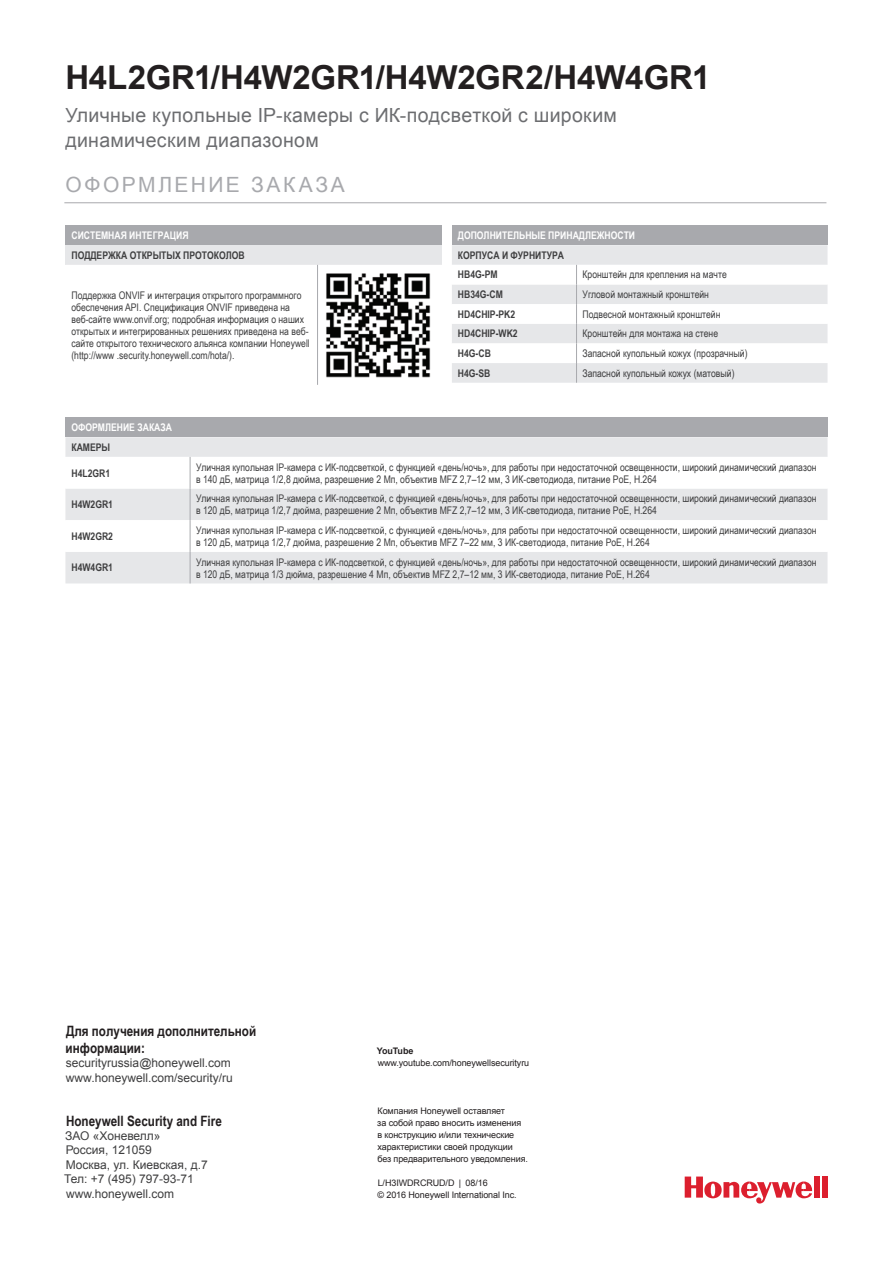
<style>
.page{position:relative;width:893px;height:1263px;background:#fff}
.page>*{position:absolute;margin:0;border:0;box-sizing:border-box;transform-origin:0 0}
.t1{font:700 33px "Arial";letter-spacing:-.01em;color:#231f20}
.t2{font:21px "Arial";letter-spacing:.12em;color:#a8a9ad}
.t3{font:19.5px/25.5px "Arial";letter-spacing:.015em;color:#6c6d70}
.t4{font:700 14.25px/17.1px "Arial Narrow";color:#231f20}
.t5{font:12px/14.4px "Arial";color:#3e3e3f}
.t6{font:10.5px/12px "Arial Narrow";color:#3e3e3f}
.t7{font:700 10.5px/19.6px "Arial Narrow";color:#3e3e3f}
.t8{font:700 10.5px "Arial Narrow";color:#fff}
.t9{font:9px/12px "Arial";letter-spacing:-.01em;color:#231f20}
.t10{font:700 9px "Arial";letter-spacing:-.01em;color:#231f20}
</style>
<div class="page">
<hr style="left:64px;top:202px;width:762px;height:1px;background:#a8a9ad">
<div style="left:452px;top:226px;width:375px;height:19px;background:#a8a9ad"></div>
<div style="left:452px;top:245px;width:375px;height:20px;background:#e6e7e9"></div>
<svg style="left:452px;top:265px;width:375px;height:118px"></svg>
<div style="left:65px;top:418px;width:762px;height:19px;background:#a8a9ad"></div>
<div style="left:65px;top:437px;width:762px;height:146px;background:#e6e7e9"></div>
<svg style="left:65px;top:457px;width:762px;height:95px"></svg>
<hr style="left:190px;top:457px;width:1px;height:31px;background:#a8a9ad">
<hr style="left:190px;top:488px;width:1px;height:32px;background:#a8a9ad">
<hr style="left:190px;top:520px;width:1px;height:32px;background:#a8a9ad">
<hr style="left:190px;top:552px;width:1px;height:31px;background:#a8a9ad">
<div style="left:65px;top:226px;width:377px;height:19px;background:#a8a9ad"></div>
<div style="left:65px;top:245px;width:377px;height:20px;background:#e6e7e9"></div>
<hr style="left:317px;top:265px;width:1px;height:120px;background:#a8a9ad">
<img style="left:326px;top:273px;width:105px;height:105px">
<div style="left:813px;top:1176px;width:6px;height:21px;background:#dc1f2e"></div>
<div style="left:822px;top:1176px;width:5px;height:21px;background:#dc1f2e"></div>
<svg style="left:685px;top:1176px;width:127px;height:27px"></svg>
<h1 class="t1" style="left:65px;top:56px;width:646px">H4L2GR1/H4W2GR1/H4W2GR2/H4W4GR1</h1>
<h3 class="t3" style="left:65px;top:102px;width:553px">Уличные купольные IP-камеры с ИК-подсветкой с широким динамическим диапазоном</h3>
<h2 class="t2" style="left:65px;top:171px;width:281px">ОФОРМЛЕНИЕ ЗАКАЗА</h2>
<p class="t8" style="left:458px;top:228px;width:179px">ДОПОЛНИТЕЛЬНЫЕ ПРИНАДЛЕЖНОСТИ</p>
<p class="t7" style="left:458px;top:245px;width:108px">КОРПУСА И ФУРНИТУРА<br>HB4G-PM</p>
<p class="t8" style="left:71px;top:228px;width:119px">СИСТЕМНАЯ ИНТЕГРАЦИЯ</p>
<p class="t7" style="left:71px;top:245px;width:175px">ПОДДЕРЖКА ОТКРЫТЫХ ПРОТОКОЛОВ</p>
<p class="t6" style="left:71px;top:289px;width:240px">Поддержка ONVIF и интеграция открытого программного обеспечения API. Спецификация ONVIF приведена на веб-сайте www.onvif.org; подробная информация о наших открытых и интегрированных решениях приведена на веб&shy;сайте открытого технического альянса компании Honeywell (http://www .security.honeywell.com/hota/).</p>
<p class="t6" style="left:582px;top:268px;width:146px">Кронштейн для крепления на мачте</p>
<p class="t7" style="left:458px;top:284px;width:46px">HB34G-CM</p>
<p class="t6" style="left:582px;top:288px;width:128px">Угловой монтажный кронштейн</p>
<p class="t7" style="left:458px;top:304px;width:59px">HD4CHIP-PK2</p>
<p class="t6" style="left:582px;top:308px;width:139px">Подвесной монтажный кронштейн</p>
<p class="t7" style="left:458px;top:323px;width:61px">HD4CHIP-WK2</p>
<p class="t6" style="left:582px;top:327px;width:137px">Кронштейн для монтажа на стене</p>
<p class="t7" style="left:458px;top:343px;width:35px">H4G-CB</p>
<p class="t6" style="left:582px;top:347px;width:167px">Запасной купольный кожух (прозрачный)</p>
<p class="t7" style="left:458px;top:363px;width:34px">H4G-SB</p>
<p class="t6" style="left:582px;top:367px;width:154px">Запасной купольный кожух (матовый)</p>
<p class="t8" style="left:71px;top:420px;width:102px">ОФОРМЛЕНИЕ ЗАКАЗА</p>
<p class="t7" style="left:71px;top:437px;width:40px">КАМЕРЫ</p>
<p class="t7" style="left:71px;top:462px;width:40px">H4L2GR1</p>
<p class="t6" style="left:196px;top:460px;width:622px">Уличная купольная IP-камера с ИК-подсветкой, с функцией «день/ночь», для работы при недостаточной освещенности, широкий динамический диапазон в 140 дБ, матрица 1/2,8 дюйма, разрешение 2 Мп, объектив MFZ 2,7–12 мм, 3 ИК-светодиода, питание PoE, H.264</p>
<p class="t7" style="left:71px;top:494px;width:43px">H4W2GR1</p>
<p class="t6" style="left:196px;top:492px;width:622px">Уличная купольная IP-камера с ИК-подсветкой, с функцией «день/ночь», для работы при недостаточной освещенности, широкий динамический диапазон в 120 дБ, матрица 1/2,7 дюйма, разрешение 2 Мп, объектив MFZ 2,7–12 мм, 3 ИК-светодиода, питание PoE, H.264</p>
<p class="t7" style="left:71px;top:526px;width:43px">H4W2GR2</p>
<p class="t6" style="left:196px;top:524px;width:622px">Уличная купольная IP-камера с ИК-подсветкой, с функцией «день/ночь», для работы при недостаточной освещенности, широкий динамический диапазон в 120 дБ, матрица 1/2,7 дюйма, разрешение 2 Мп, объектив MFZ 7–22 мм, 3 ИК-светодиода, питание PoE, H.264</p>
<p class="t7" style="left:71px;top:557px;width:43px">H4W4GR1</p>
<p class="t6" style="left:196px;top:555px;width:622px">Уличная купольная IP-камера с ИК-подсветкой, с функцией «день/ночь», для работы при недостаточной освещенности, широкий динамический диапазон в 120 дБ, матрица 1/3 дюйма, разрешение 4 Мп, объектив MFZ 2,7–12 мм, 3 ИК-светодиода, питание PoE, H.264</p>
<h3 class="t4" style="left:66px;top:1021px;width:192px">Для получения дополнительной информации:</h3>
<p class="t5" style="left:66px;top:1056px;width:168px">securityrussia@honeywell.com www.honeywell.com/security/ru</p>
<h3 class="t4" style="left:66px;top:1111px;width:157px">Honeywell Security and Fire</h3>
<p class="t5" style="left:64px;top:1129px;width:145px">ЗАО «Хоневелл»<br>Россия, 121059<br>Москва, ул. Киевская, д.7<br>Тел: +7 (495) 797-93-71 www.honeywell.com</p>
<p class="t10" style="left:377px;top:1044px;width:38px">YouTube</p>
<p class="t9" style="left:378px;top:1056px;width:153px">www.youtube.com/honeywellsecurityru</p>
<p class="t9" style="left:377px;top:1104px;width:152px">Компания Honeywell оставляет<br>за собой право вносить изменения в конструкцию и/или технические характеристики своей продукции без предварительного уведомления.</p>
<p class="t9" style="left:377px;top:1176px;width:141px">L/H3IWDRCRUD/D | 08/16<br>© 2016 Honeywell International Inc.</p>
</div>
